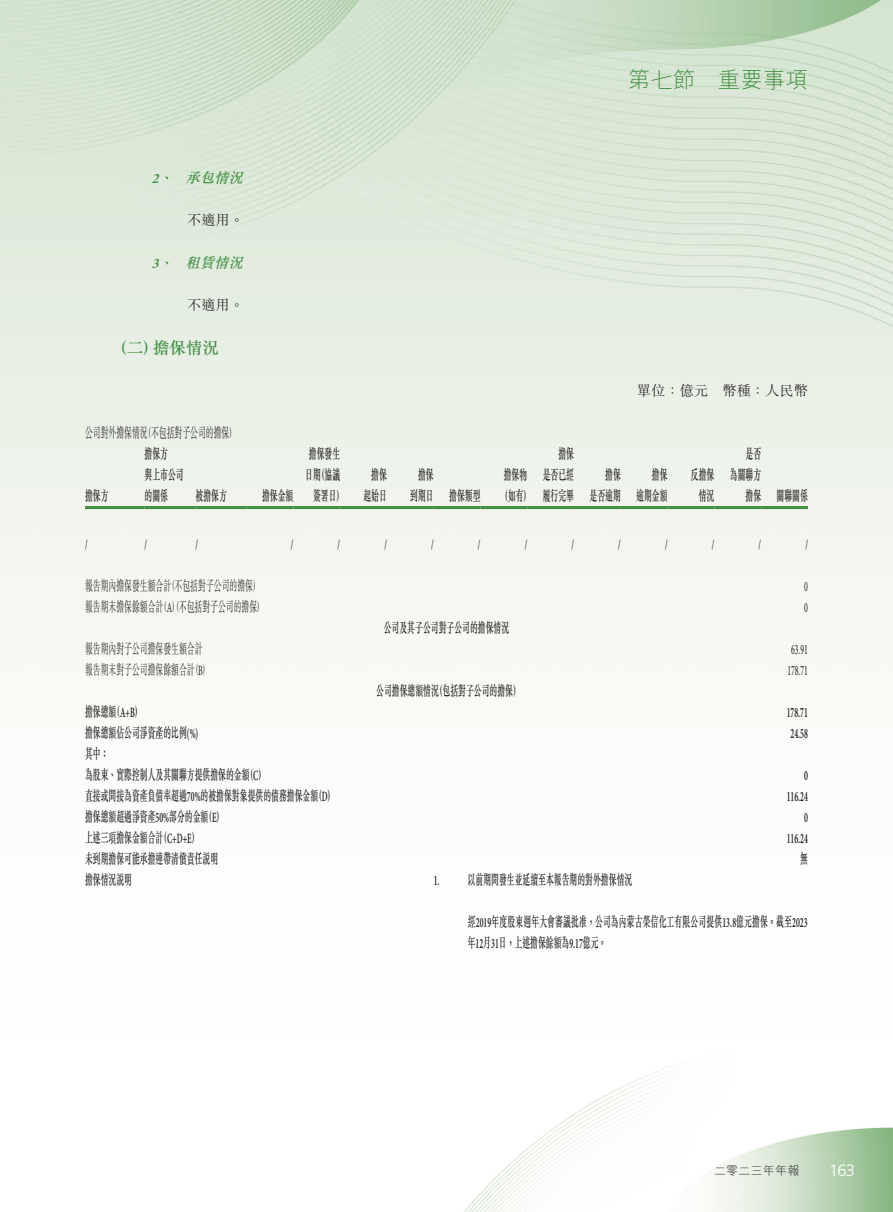
<style>
.page{position:relative;width:893px;height:1212px;background:#fff}
.page>*{position:absolute;margin:0;border:0;box-sizing:border-box;transform-origin:0 0}
.t1{font:300 22.5px "M Hei HK";color:#408e42}
.t2{font:500 16.5px "M Sung HK";color:#408e42}
.t3{font:300 16.5px "Frutiger LT Std";color:#fff}
.t4{font:500 14.25px/21px "M Sung HK";color:#231f20;scale:.55 1}
.t5{font:300 14.25px "M Sung HK";color:#231f20;scale:.55 1}
.t6{font:14.25px "Minion Pro";color:#231f20;scale:.55 1}
.t7{font:600 14.25px "Minion Pro";color:#231f20;scale:.55 1}
.t8{font:300 14.25px "M Sung HK";color:#231f20}
.t9{font:italic 500 14.25px "M Sung HK";color:#408e42}
.t10{font:300 12px "M Hei HK";letter-spacing:.02em;color:#231f20}
.s1{font-family:"Minion Pro";font-weight:600}
.s2{font-family:"Minion Pro";font-weight:400}
</style>
<div class="page">
<img style="left:0;top:0;width:893px;height:1212px">
<hr style="left:85px;top:506px;width:60px;height:3px;background:#408e42">
<hr style="left:145px;top:506px;width:51px;height:3px;background:#408e42">
<hr style="left:196px;top:506px;width:51px;height:3px;background:#408e42">
<hr style="left:247px;top:506px;width:46px;height:3px;background:#408e42">
<hr style="left:293px;top:506px;width:47px;height:3px;background:#408e42">
<hr style="left:340px;top:506px;width:47px;height:3px;background:#408e42">
<hr style="left:387px;top:506px;width:47px;height:3px;background:#408e42">
<hr style="left:434px;top:506px;width:46px;height:3px;background:#408e42">
<hr style="left:480px;top:506px;width:47px;height:3px;background:#408e42">
<hr style="left:527px;top:506px;width:47px;height:3px;background:#408e42">
<hr style="left:574px;top:506px;width:47px;height:3px;background:#408e42">
<hr style="left:621px;top:506px;width:47px;height:3px;background:#408e42">
<hr style="left:668px;top:506px;width:46px;height:3px;background:#408e42">
<hr style="left:714px;top:506px;width:47px;height:3px;background:#408e42">
<hr style="left:761px;top:506px;width:47px;height:3px;background:#408e42">
<h1 class="t1" style="left:628px;top:64px;width:181px">第七節 重要事項</h1>
<p class="t9" style="left:152px;top:168px;width:98px"><span class="s1">2</span>、承包情況</p>
<p class="t8" style="left:187px;top:210px;width:58px">不適用。</p>
<p class="t9" style="left:152px;top:253px;width:98px"><span class="s1">3</span>、租賃情況</p>
<p class="t8" style="left:187px;top:295px;width:58px">不適用。</p>
<p class="t2" style="left:112px;top:336px;width:109px">（二）擔保情況</p>
<p class="t5" style="left:85px;top:423px;width:277px">公司對外擔保情況（不包括對子公司的擔保）</p>
<p class="t4" style="left:85px;top:485px;width:44px">擔保方</p>
<p class="t4" style="left:145px;top:443px;width:73px">擔保方<br>與上市公司的關係</p>
<p class="t4" style="left:196px;top:485px;width:59px">被擔保方</p>
<p class="t4" style="left:262px;top:485px;width:58px">擔保金額</p>
<p class="t4" style="left:305px;top:443px;width:71px;text-align:center">擔保發生日期（協議簽署日）</p>
<p class="t8" style="left:637px;top:381px;width:172px">單位：億元 幣種：人民幣</p>
<p class="t4" style="left:363px;top:464px;width:44px;text-align:center">擔保起始日</p>
<p class="t4" style="left:410px;top:464px;width:129px;text-indent:8px">擔保<br>到期日 擔保類型</p>
<p class="t4" style="left:501px;top:464px;width:56px">擔保物（如有）</p>
<p class="t4" style="left:543px;top:443px;width:59px;text-align:justify;text-indent:16px">擔保是否已經履行完畢</p>
<p class="t4" style="left:589px;top:464px;width:59px;text-align:right">擔保<br>是否逾期</p>
<p class="t4" style="left:636px;top:464px;width:58px;text-align:right">擔保<br>逾期金額</p>
<p class="t4" style="left:691px;top:464px;width:44px;text-align:center">反擔保情況</p>
<p class="t4" style="left:745px;top:443px;width:30px">是否</p>
<p class="t4" style="left:730px;top:464px;width:58px">為關聯方</p>
<p class="t4" style="left:745px;top:485px;width:115px">擔保 關聯關係</p>
<p class="t6" style="left:85px;top:535px;width:6px">/</p>
<p class="t6" style="left:145px;top:535px;width:6px">/</p>
<p class="t6" style="left:196px;top:535px;width:6px">/</p>
<p class="t6" style="left:291px;top:535px;width:6px">/</p>
<p class="t6" style="left:338px;top:535px;width:6px">/</p>
<p class="t6" style="left:384px;top:535px;width:6px">/</p>
<p class="t6" style="left:431px;top:535px;width:6px">/</p>
<p class="t6" style="left:478px;top:535px;width:6px">/</p>
<p class="t6" style="left:525px;top:535px;width:6px">/</p>
<p class="t6" style="left:571px;top:535px;width:6px">/</p>
<p class="t6" style="left:618px;top:535px;width:6px">/</p>
<p class="t6" style="left:665px;top:535px;width:6px">/</p>
<p class="t6" style="left:712px;top:535px;width:6px">/</p>
<p class="t6" style="left:759px;top:535px;width:6px">/</p>
<p class="t6" style="left:805px;top:535px;width:6px">/</p>
<p class="t5" style="left:85px;top:576px;width:320px">報告期內擔保發生額合計（不包括對子公司的擔保）</p>
<p class="t6" style="left:804px;top:577px;width:8px">0</p>
<p class="t5" style="left:85px;top:597px;width:328px">報告期末擔保餘額合計（<span class="s2">A</span>）（不包括對子公司的擔保）</p>
<p class="t6" style="left:804px;top:598px;width:8px">0</p>
<p class="t4" style="left:384px;top:617px;width:230px">公司及其子公司對子公司的擔保情況</p>
<p class="t5" style="left:85px;top:639px;width:215px">報告期內對子公司擔保發生額合計</p>
<p class="t6" style="left:791px;top:640px;width:32px">63.91</p>
<p class="t5" style="left:85px;top:660px;width:229px">報告期末對子公司擔保餘額合計（<span class="s2">B</span>）</p>
<p class="t6" style="left:787px;top:661px;width:39px">178.71</p>
<p class="t4" style="left:376px;top:680px;width:263px">公司擔保總額情況（包括對子公司的擔保）</p>
<p class="t4" style="left:85px;top:701px;width:105px">擔保總額（<span class="s1">A+B</span>）</p>
<p class="t7" style="left:787px;top:703px;width:40px">178.71</p>
<p class="t4" style="left:85px;top:722px;width:208px">擔保總額佔公司淨資產的比例<span class="s1">(%)</span></p>
<p class="t7" style="left:791px;top:724px;width:33px">24.58</p>
<p class="t4" style="left:85px;top:743px;width:330px">其中：<br>為股東、實際控制人及其關聯方提供擔保的金額（<span class="s1">C</span>）</p>
<p class="t7" style="left:804px;top:766px;width:9px">0</p>
<p class="t4" style="left:85px;top:785px;width:456px">直接或間接為資產負債率超過<span class="s1">70%</span>的被擔保對象提供的債務擔保金額（<span class="s1">D</span>）</p>
<p class="t7" style="left:787px;top:787px;width:40px">116.24</p>
<p class="t4" style="left:85px;top:806px;width:254px">擔保總額超過淨資產<span class="s1">50%</span>部分的金額（<span class="s1">E</span>）</p>
<p class="t7" style="left:804px;top:808px;width:9px">0</p>
<p class="t4" style="left:85px;top:827px;width:208px">上述三項擔保金額合計（<span class="s1">C+D+E</span>）</p>
<p class="t7" style="left:787px;top:829px;width:40px">116.24</p>
<p class="t4" style="left:85px;top:848px;width:244px">未到期擔保可能承擔連帶清償責任說明</p>
<p class="t4" style="left:800px;top:848px;width:16px">無</p>
<p class="t4" style="left:85px;top:869px;width:87px">擔保情況說明</p>
<p class="t4" style="left:434px;top:869px;width:363px"><span class="s1">1.</span> 以前期間發生並延續至本報告期的對外擔保情況</p>
<p class="t4" style="left:468px;top:911px;width:620px">經<span class="s1">2019</span>年度股東週年大會審議批准，公司為內蒙古榮信化工有限公司提供<span class="s1">13.8</span>億元擔保。截至<span class="s1">2023</span>年<span class="s1">12</span>月<span class="s1">31</span>日，上述擔保餘額為<span class="s1">9.17</span>億元。</p>
<p class="t10" style="left:714px;top:1162px;width:87px">二零二三年年報</p>
<p class="t3" style="left:829px;top:1161px;width:27px">163</p>
</div>
